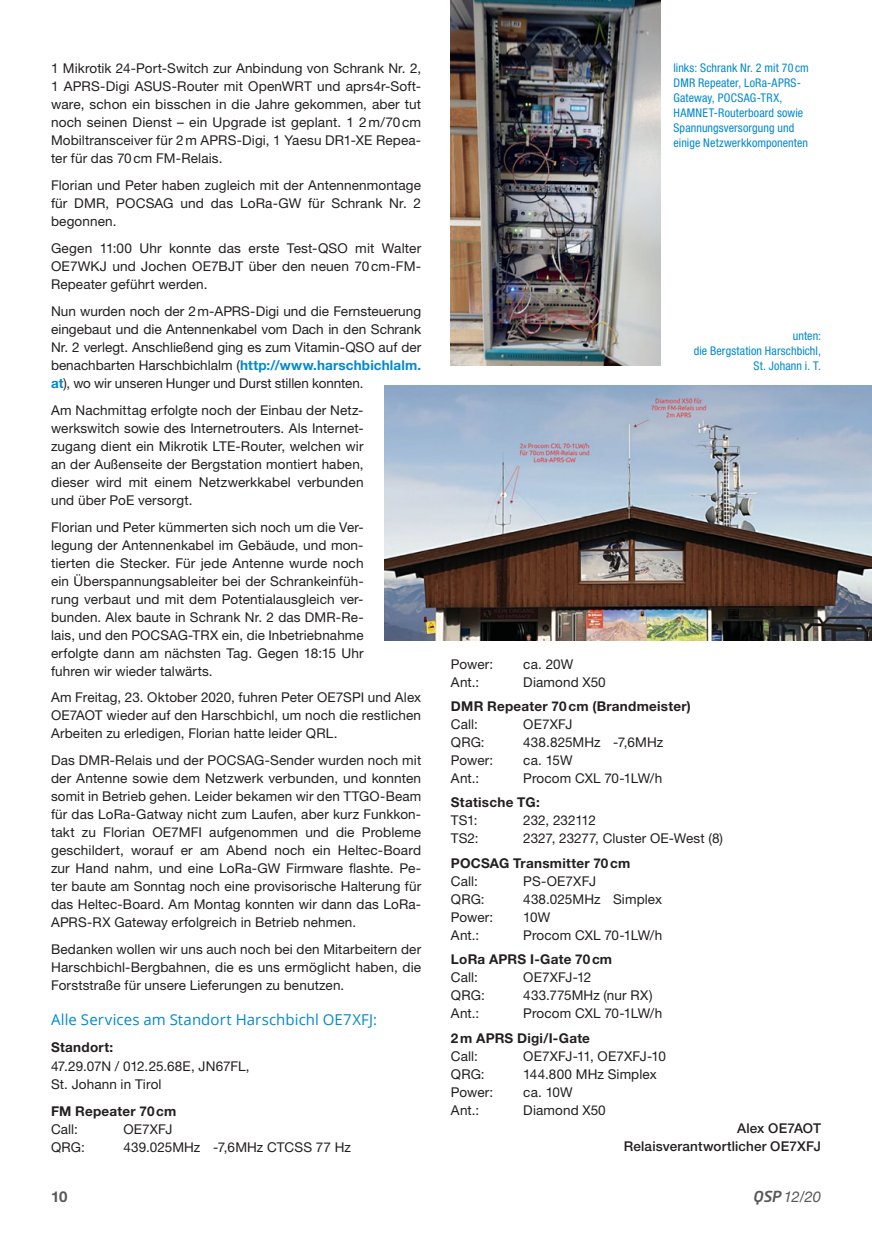
<style>
.page{position:relative;width:872px;height:1233px;background:#fff}
.page>*{position:absolute;margin:0;border:0;box-sizing:border-box;transform-origin:0 0}
.t1{font:15px "Open Sans";letter-spacing:.005em;color:#0089cf}
.t2{font:italic 15px "Helvetica Neue";color:#58595b}
.t3{font:700 15px "Helvetica Neue LT Std";color:#58595b}
.t4{font:13.5px/18px "Helvetica Neue LT Std";letter-spacing:.01em;color:#231f20;text-align:justify}
.t5{font:700 13.5px "Helvetica Neue LT Std";letter-spacing:.02em;color:#231f20}
.t6{font:500 13.5px/18px "Helvetica Neue LT Pro";letter-spacing:.01em;color:#231f20;text-align:right}
.t7{font:condensed 12px/15px "Helvetica Neue LT Std";letter-spacing:.01em;color:#0089cf}
.s1{font-weight:700;color:#0089cf}
.s2{font-family:"Neo Tech";font-weight:500}
</style>
<div class="page">
<img style="left:451px;top:0;width:209px;height:366px">
<img style="left:385px;top:386px;width:487px;height:255px">
<p class="t4" style="left:51px;top:61px;width:371px">1 Mikrotik 24-Port-Switch zur Anbindung von Schrank Nr. 2, 1 APRS-Digi ASUS-Router mit OpenWRT und aprs4r-Soft&shy;ware, schon ein bisschen in die Jahre gekommen, aber tut noch seinen Dienst – ein Upgrade ist geplant. 1 2 m/70 cm Mobiltransceiver für 2 m APRS-Digi, 1 Yaesu DR1-XE Repea&shy;ter für das 70 cm FM-Relais.</p>
<p class="t4" style="left:51px;top:178px;width:371px">Florian und Peter haben zugleich mit der Antennenmontage für DMR, POCSAG und das LoRa-GW für Schrank Nr. 2 begonnen.</p>
<p class="t4" style="left:51px;top:240px;width:371px">Gegen 11:00 Uhr konnte das erste Test-QSO mit Walter OE7WKJ und Jochen OE7BJT über den neuen 70 cm-FM-Repeater geführt werden.</p>
<p class="t4" style="left:51px;top:303px;width:371px">Nun wurden noch der 2 m-APRS-Digi und die Fernsteuerung eingebaut und die Antennenkabel vom Dach in den Schrank Nr. 2 verlegt. Anschließend ging es zum Vitamin-QSO auf der benachbarten Harschbichlalm (<span class="s1">http://www.harschbichlalm. at</span>), wo wir unseren Hunger und Durst stillen konnten.</p>
<p class="t4" style="left:51px;top:402px;width:314px">Am Nachmittag erfolgte noch der Einbau der Netz&shy;werkswitch sowie des Internetrouters. Als Internet&shy;zugang dient ein Mikrotik LTE-Router, welchen wir an der Außenseite der Bergstation montiert haben, dieser wird mit einem Netzwerkkabel verbunden und über PoE versorgt.</p>
<p class="t4" style="left:51px;top:519px;width:314px">Florian und Peter kümmerten sich noch um die Ver&shy;legung der Antennenkabel im Gebäude, und mon&shy;tierten die Stecker. Für jede Antenne wurde noch ein Überspannungsableiter bei der Schrankeinfüh&shy;rung verbaut und mit dem Potentialausgleich ver&shy;bunden. Alex baute in Schrank Nr. 2 das DMR-Re&shy;lais, und den POCSAG-TRX ein, die Inbetriebnahme erfolgte dann am nächsten Tag. Gegen 18:15 Uhr fuhren wir wieder talwärts.</p>
<p class="t4" style="left:51px;top:690px;width:371px">Am Freitag, 23. Oktober 2020, fuhren Peter OE7SPI und Alex OE7AOT wieder auf den Harschbichl, um noch die restlichen Arbeiten zu erledigen, Florian hatte leider QRL.</p>
<p class="t4" style="left:51px;top:753px;width:371px">Das DMR-Relais und der POCSAG-Sender wurden noch mit der Antenne sowie dem Netzwerk verbunden, und konnten somit in Betrieb gehen. Leider bekamen wir den TTGO-Beam für das LoRa-Gatway nicht zum Laufen, aber kurz Funkkon&shy;takt zu Florian OE7MFI aufgenommen und die Probleme geschildert, worauf er am Abend noch ein Heltec-Board zur Hand nahm, und eine LoRa-GW Firmware flashte. Pe&shy;ter baute am Sonntag noch eine provisorische Halterung für das Heltec-Board. Am Montag konnten wir dann das LoRa-APRS-RX Gateway erfolgreich in Betrieb nehmen.</p>
<p class="t4" style="left:51px;top:941px;width:371px">Bedanken wollen wir uns auch noch bei den Mitarbeitern der Harschbichl-Bergbahnen, die es uns ermöglicht haben, die Forststraße für unsere Lieferungen zu benutzen.</p>
<p class="t1" style="left:51px;top:1009px;width:328px">Alle Services am Standort Harschbichl OE7XFJ:</p>
<p class="t5" style="left:51px;top:1043px;width:64px">Standort:</p>
<p class="t4" style="left:51px;top:1058px;width:200px">47.29.07N / 012.25.68E, JN67FL,<br>St. Johann in Tirol</p>
<p class="t5" style="left:51px;top:1106px;width:127px">FM Repeater 70 cm</p>
<p class="t4" style="left:51px;top:1121px;width:28px">Call:</p>
<p class="t4" style="left:123px;top:1121px;width:51px">OE7XFJ</p>
<p class="t4" style="left:51px;top:1140px;width:35px">QRG:</p>
<p class="t4" style="left:123px;top:1140px;width:229px">439.025MHz -7,6MHz CTCSS 77 Hz</p>
<p class="t7" style="left:673px;top:62px;width:137px">links: Schrank Nr. 2 mit 70 cm<br>DMR Repeater, LoRa-APRS-<br>Gateway, POCSAG-TRX,<br>HAMNET-Routerboard sowie<br>Spannungsversorgung und einige Netzwerkkomponenten</p>
<p class="t7" style="left:693px;top:330px;width:129px;text-align:right">unten:<br>die Bergstation Harschbichl,<br>St. Johann i. T.</p>
<p class="t4" style="left:451px;top:656px;width:44px">Power:</p>
<p class="t4" style="left:523px;top:656px;width:51px">ca. 20W</p>
<p class="t4" style="left:451px;top:674px;width:30px">Ant.:</p>
<p class="t4" style="left:523px;top:674px;width:84px">Diamond X50</p>
<p class="t5" style="left:451px;top:701px;width:241px">DMR Repeater 70 cm (Brandmeister)</p>
<p class="t4" style="left:451px;top:716px;width:28px">Call:</p>
<p class="t4" style="left:523px;top:716px;width:51px">OE7XFJ</p>
<p class="t4" style="left:451px;top:734px;width:35px">QRG:</p>
<p class="t4" style="left:523px;top:734px;width:141px">438.825MHz -7,6MHz</p>
<p class="t4" style="left:451px;top:752px;width:44px">Power:</p>
<p class="t4" style="left:523px;top:752px;width:51px">ca. 15W</p>
<p class="t4" style="left:451px;top:770px;width:30px">Ant.:</p>
<p class="t4" style="left:523px;top:770px;width:140px">Procom CXL 70-1LW/h</p>
<p class="t5" style="left:451px;top:798px;width:90px">Statische TG:</p>
<p class="t4" style="left:451px;top:813px;width:28px">TS1:</p>
<p class="t4" style="left:523px;top:813px;width:74px">232, 232112</p>
<p class="t4" style="left:451px;top:831px;width:29px">TS2:</p>
<p class="t4" style="left:523px;top:831px;width:201px">2327, 23277, Cluster OE-West (8)</p>
<p class="t5" style="left:451px;top:858px;width:181px">POCSAG Transmitter 70 cm</p>
<p class="t4" style="left:451px;top:873px;width:28px">Call:</p>
<p class="t4" style="left:523px;top:873px;width:74px">PS-OE7XFJ</p>
<p class="t4" style="left:451px;top:891px;width:35px">QRG:</p>
<p class="t4" style="left:523px;top:891px;width:140px">438.025MHz Simplex</p>
<p class="t4" style="left:451px;top:909px;width:44px">Power:</p>
<p class="t4" style="left:523px;top:909px;width:29px">10W</p>
<p class="t4" style="left:451px;top:927px;width:30px">Ant.:</p>
<p class="t4" style="left:523px;top:927px;width:140px">Procom CXL 70-1LW/h</p>
<p class="t5" style="left:451px;top:954px;width:163px">LoRa APRS I-Gate 70 cm</p>
<p class="t4" style="left:451px;top:969px;width:28px">Call:</p>
<p class="t4" style="left:523px;top:969px;width:70px">OE7XFJ-12</p>
<p class="t4" style="left:451px;top:987px;width:35px">QRG:</p>
<p class="t4" style="left:523px;top:987px;width:131px">433.775MHz (nur RX)</p>
<p class="t4" style="left:451px;top:1005px;width:30px">Ant.:</p>
<p class="t4" style="left:523px;top:1005px;width:140px">Procom CXL 70-1LW/h</p>
<p class="t5" style="left:451px;top:1033px;width:141px">2 m APRS Digi/I-Gate</p>
<p class="t4" style="left:451px;top:1048px;width:28px">Call:</p>
<p class="t4" style="left:523px;top:1048px;width:144px">OE7XFJ-11, OE7XFJ-10</p>
<p class="t4" style="left:451px;top:1066px;width:35px">QRG:</p>
<p class="t4" style="left:523px;top:1066px;width:135px">144.800 MHz Simplex</p>
<p class="t4" style="left:451px;top:1084px;width:44px">Power:</p>
<p class="t4" style="left:523px;top:1084px;width:51px">ca. 10W</p>
<p class="t4" style="left:451px;top:1102px;width:30px">Ant.:</p>
<p class="t4" style="left:523px;top:1102px;width:84px">Diamond X50</p>
<p class="t6" style="left:624px;top:1120px;width:199px">Alex OE7AOT<br>Relaisverantwortlicher OE7XFJ</p>
<p class="t3" style="left:51px;top:1192px;width:18px">10</p>
<p class="t2" style="left:753px;top:1188px;width:70px"><span class="s2">QSP</span> 12/20</p>
</div>
